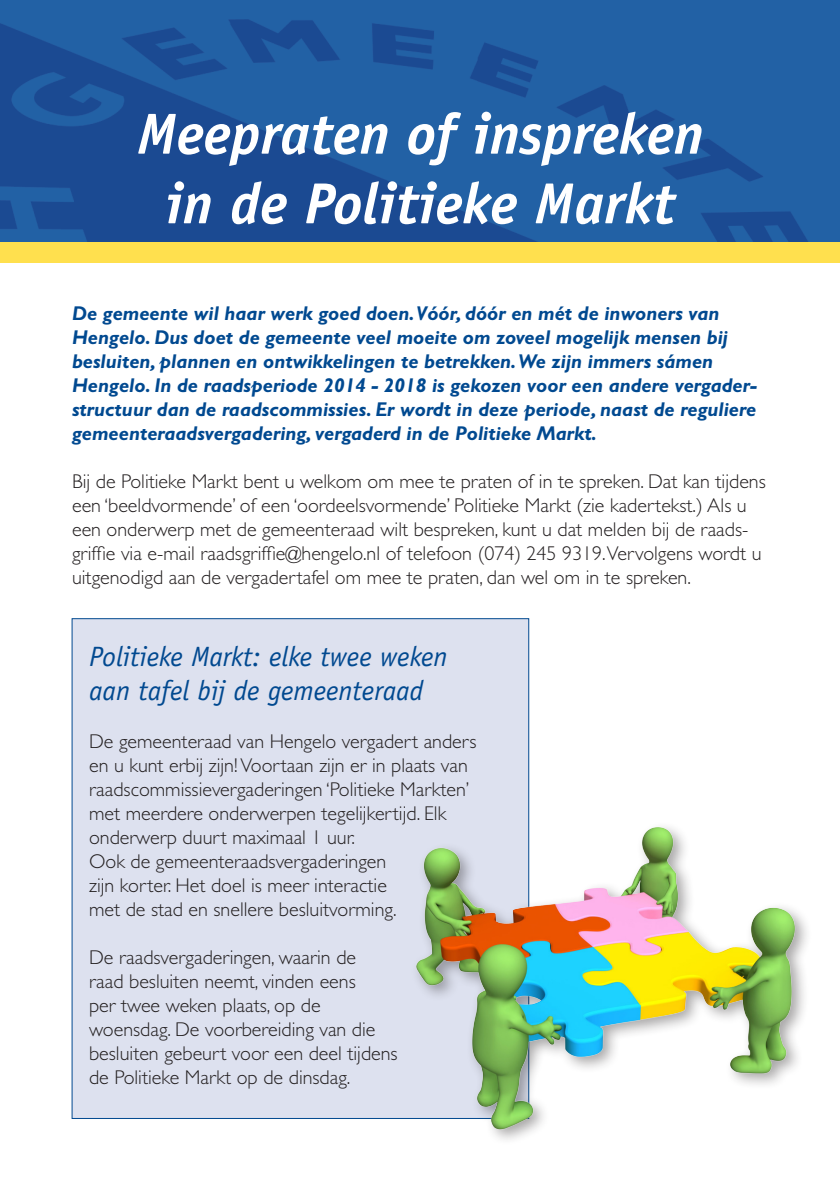
<style>
.page{position:relative;width:840px;height:1191px;background:#fff}
.page>*{position:absolute;margin:0;border:0;box-sizing:border-box;transform-origin:0 0}
.t1{font:italic 700 58px/69.6px "Officina Sans";color:#fff;text-align:center}
.t2{font:italic 28px/33.6px "Officina Sans";color:#014990}
.t3{font:300 20px/24px "Gill Sans";color:#231f20}
.t4{font:italic 700 20px/24px "Gill Sans";color:#014990}
</style>
<div class="page">
<div style="left:72px;top:618px;width:457px;height:501px;background:#dde1ef;border:1px solid #014990"></div>
<img style="left:0;top:0;width:839px;height:242px">
<div style="left:0;top:242px;width:839px;height:20px;background:#ffe04e"></div>
<img style="left:396px;top:804px;width:411px;height:336px">
<h1 class="t1" style="left:137px;top:99px;width:568px">Meepraten of inspreken in de Politieke Markt</h1>
<p class="t4" style="left:72px;top:302px;width:686px">De gemeente wil haar werk goed doen. Vóór, dóór en mét de inwoners van Hengelo. Dus doet de gemeente veel moeite om zoveel mogelijk mensen bij besluiten, plannen en ontwikkelingen te betrekken. We zijn immers sámen Hengelo. In de raadsperiode 2014 - 2018 is gekozen voor een andere vergader&shy;structuur dan de raadscommissies. Er wordt in deze periode, naast de reguliere gemeenteraadsvergadering, vergaderd in de Politieke Markt.</p>
<p class="t3" style="left:72px;top:470px;width:694px">Bij de Politieke Markt bent u welkom om mee te praten of in te spreken. Dat kan tijdens een ‘beeldvormende’ of een ‘oordeelsvormende’ Politieke Markt (zie kadertekst.) Als u een onderwerp met de gemeenteraad wilt bespreken, kunt u dat melden bij de raads&shy;griffie via e-mail raadsgriffie@hengelo.nl of telefoon (074) 245 9319.Vervolgens wordt u uitgenodigd aan de vergadertafel om mee te praten, dan wel om in te spreken.</p>
<h2 class="t2" style="left:89px;top:640px;width:360px">Politieke Markt: elke twee weken aan tafel bij de gemeenteraad</h2>
<p class="t3" style="left:89px;top:729px;width:388px">De gemeenteraad van Hengelo vergadert anders en u kunt erbij zijn! Voortaan zijn er in plaats van raadscommissievergaderingen ‘Politieke Markten’ met meerdere onderwerpen tegelijkertijd. Elk onderwerp duurt maximaal 1 uur.<br>Ook de gemeenteraadsvergaderingen<br>zijn korter. Het doel is meer interactie<br>met de stad en snellere besluitvorming.</p>
<p class="t3" style="left:89px;top:945px;width:310px">De raadsvergaderingen, waarin de<br>raad besluiten neemt, vinden eens<br>per twee weken plaats, op de woensdag. De voorbereiding van die besluiten gebeurt voor een deel tijdens de Politieke Markt op de dinsdag.</p>
</div>
